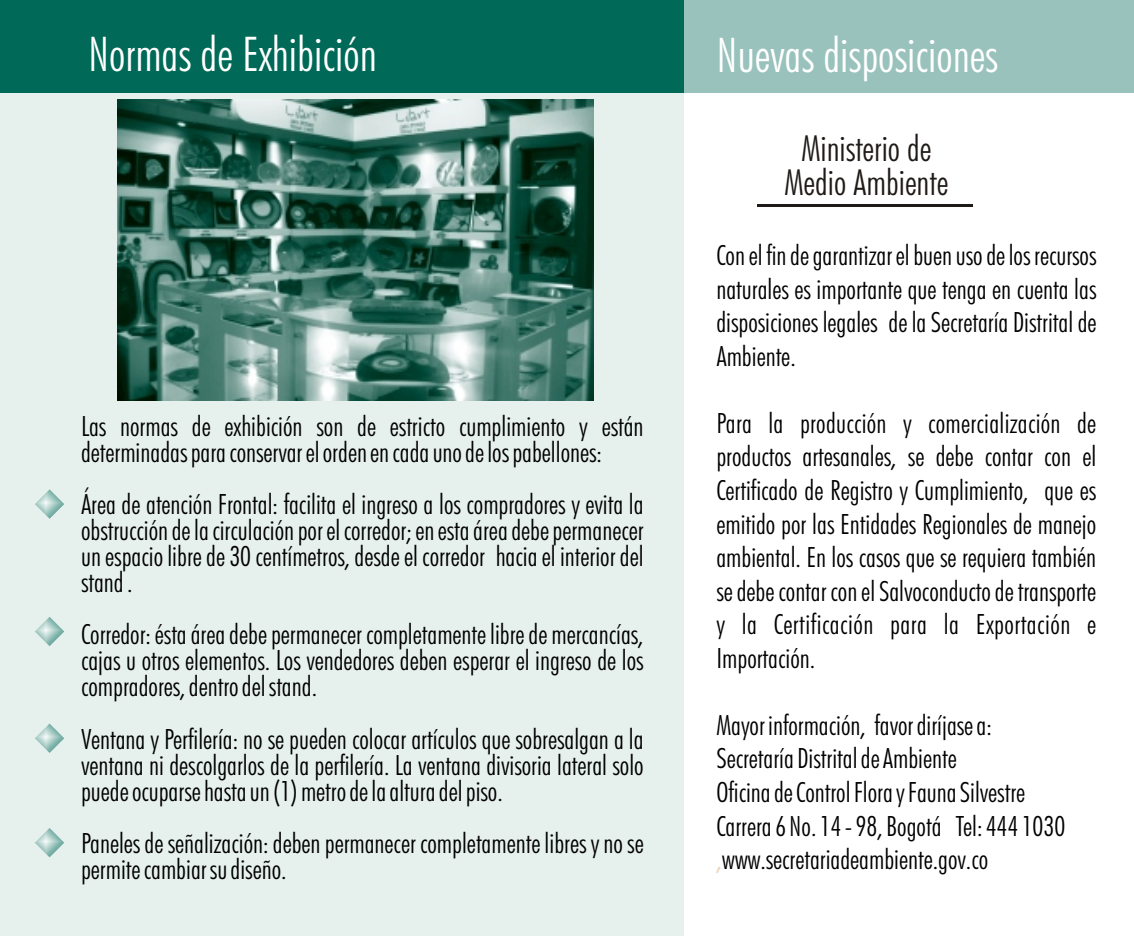
<style>
.page{position:relative;width:1134px;height:936px;background:#fff}
.page>*{position:absolute;margin:0;border:0;box-sizing:border-box;transform-origin:0 0}
.t1{font:48px "Futura Lt Cn BT";color:#fff}
.t2{font:36px/34px "Futura Lt Cn BT";color:#1f1a17;text-align:center}
.t3{font:28px/33.6px "Futura Lt Cn BT";color:#000;text-align:justify}
.s1{color:#ebd1b5}
</style>
<div class="page">
<div style="left:0;top:84px;width:684px;height:852px;background:#e6f0ed"></div>
<div style="left:684px;top:1px;width:450px;height:92px;background:#99c2bd"></div>
<div style="left:0;top:1px;width:684px;height:92px;background:#006957"></div>
<hr style="left:758px;top:204px;width:215px;height:2px;background:#1f1a17">
<svg style="left:35px;top:489px;width:29px;height:30px"></svg>
<svg style="left:35px;top:617px;width:29px;height:29px"></svg>
<svg style="left:35px;top:724px;width:29px;height:29px"></svg>
<svg style="left:35px;top:828px;width:29px;height:29px"></svg>
<img style="left:118px;top:100px;width:476px;height:301px">
<h1 class="t1" style="left:88px;top:35px;width:290px">Normas de Exhibición</h1>
<p class="t3" style="left:81px;top:415px;width:564px;line-height:26px">Las normas de exhibición son de estricto cumplimiento y están determinadas para conservar el orden en cada uno de los pabellones:</p>
<p class="t3" style="left:81px;top:494px;width:564px;line-height:26px">Área de atención Frontal: facilita el ingreso a los compradores y evita la obstrucción de la circulación por el corredor; en esta área debe permanecer un espacio libre de 30 centímetros, desde el corredor hacia el interior del stand .</p>
<p class="t3" style="left:81px;top:624px;width:564px;line-height:26px">Corredor: ésta área debe permanecer completamente libre de mercancías, cajas u otros elementos. Los vendedores deben esperar el ingreso de los compradores, dentro del stand.</p>
<p class="t3" style="left:81px;top:728px;width:564px;line-height:26px">Ventana y Perfilería: no se pueden colocar artículos que sobresalgan a la ventana ni descolgarlos de la perfilería. La ventana divisoria lateral solo puede ocuparse hasta un (1) metro de la altura del piso.</p>
<p class="t3" style="left:81px;top:833px;width:564px;line-height:26px">Paneles de señalización: deben permanecer completamente libres y no se permite cambiar su diseño.</p>
<h1 class="t1" style="left:717px;top:36px;width:283px">Nuevas disposiciones</h1>
<p class="t2" style="left:785px;top:135px;width:165px">Ministerio de<br>Medio Ambiente</p>
<p class="t3" style="left:716px;top:241px;width:382px">Con el fin de garantizar el buen uso de los recursos naturales es importante que tenga en cuenta las disposiciones legales de la Secretaría Distrital de Ambiente.</p>
<p class="t3" style="left:716px;top:409px;width:381px">Para la producción y comercialización de productos artesanales, se debe contar con el Certificado de Registro y Cumplimiento, que es emitido por las Entidades Regionales de manejo ambiental. En los casos que se requiera también se debe contar con el Salvoconducto de transporte y la Certificación para la Exportación e Importación.</p>
<p class="t3" style="left:716px;top:711px;width:350px;text-align:left">Mayor información, favor diríjase a:<br>Secretaría Distrital de Ambiente<br>Oficina de Control Flora y Fauna Silvestre Carrera 6 No. 14 - 98, Bogotá Tel: 444 1030 <span class="s1">,</span>www.secretariadeambiente.gov.co</p>
</div>
